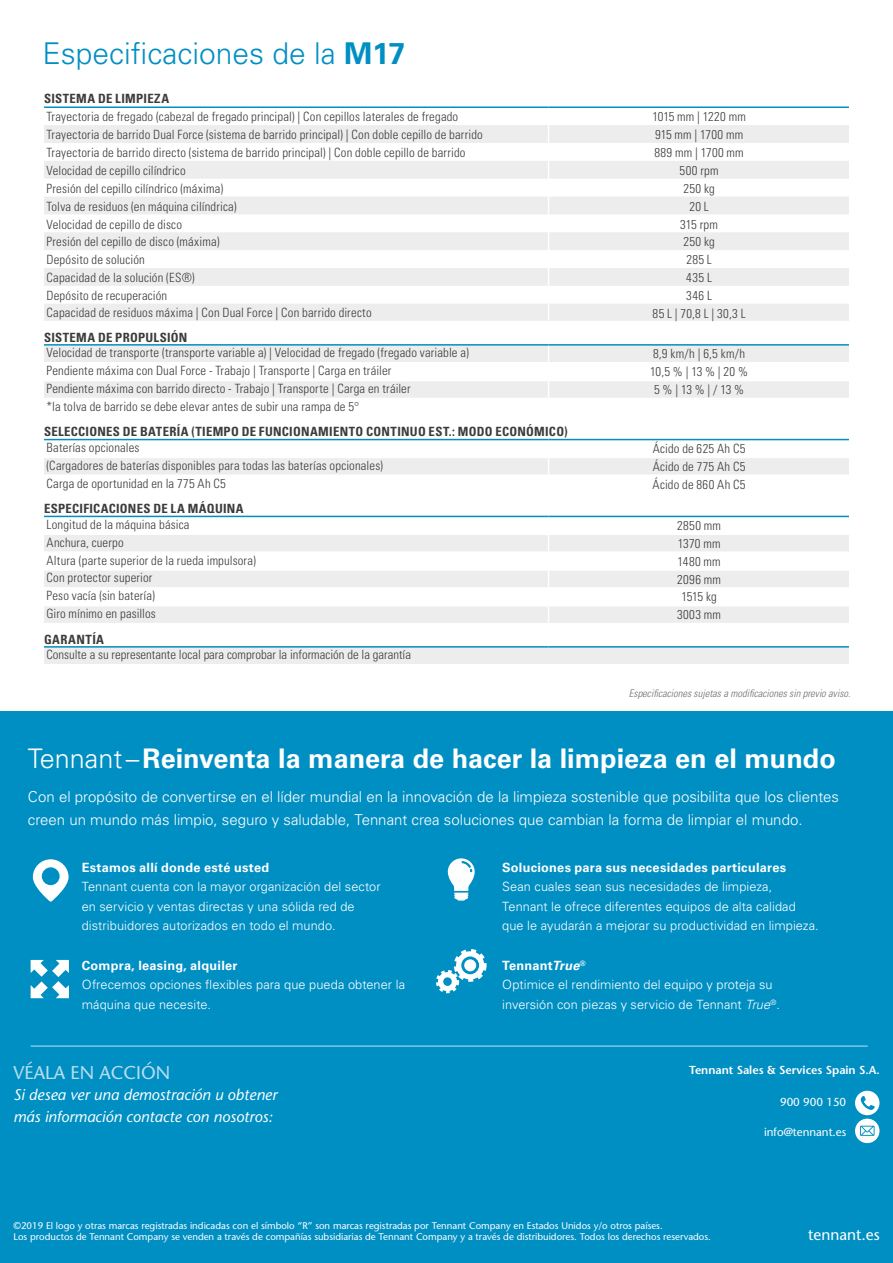
<style>
.page{position:relative;width:893px;height:1263px;background:#fff}
.page>*{position:absolute;margin:0;border:0;box-sizing:border-box;transform-origin:0 0}
.t1{font:300 30px "Univers LT Std";color:#008fc3}
.t2{font:700 27px "Univers LT Std";color:#fff}
.t3{font:500 18.45px "Stone Sans Std";color:#b8ddef}
.t4{font:italic 500 15.45px/21.6px "Stone Sans Std";color:#fff}
.t5{font:500 15.45px "Stone Sans Std";color:#fff}
.t6{font:300 15px/22.5px "Univers LT Std";color:#fff}
.t7{font:300 condensed 12.75px "Univers LT Std";letter-spacing:.01em;color:#3c3c3b}
.t8{font:300 12.75px/19.5px "Univers LT Std";letter-spacing:.005em;color:#fff}
.t9{font:700 condensed 12.75px "Univers LT Std";letter-spacing:.025em;color:#3c3c3b}
.t10{font:700 12.75px "Univers LT Std";letter-spacing:.02em;color:#fff}
.t11{font:600 11.55px "Stone Sans Std";color:#fff}
.t12{font:500 11.55px "Stone Sans Std";color:#fff}
.t13{font:italic 300 condensed 10.5px "Univers LT Std";color:#706f6f}
.t14{font:500 9.6px/11.6px "Stone Sans Std";color:#fff}
.s1{font-weight:700}
.s2{font-weight:300}
.s3{font-weight:700;font-style:italic}
.s4{font-style:italic}
.s5{font-size:10.05px}
</style>
<div class="page">
<div style="left:0;top:1039px;width:893px;height:224px;background:#008fc3"></div>
<div style="left:855px;top:1091px;width:24px;height:24px;background:#fff;border-radius:50%"></div>
<svg style="left:861px;top:1096px;width:13px;height:14px"></svg>
<div style="left:855px;top:1119px;width:24px;height:24px;background:#fff;border-radius:50%"></div>
<svg style="left:860px;top:1126px;width:14px;height:10px"></svg>
<svg style="left:44px;top:106px;width:805px;height:558px"></svg>
<div style="left:0;top:711px;width:893px;height:348px;background:#008fc3"></div>
<svg style="left:33px;top:859px;width:36px;height:42px"></svg>
<svg style="left:448px;top:858px;width:27px;height:43px"></svg>
<svg style="left:31px;top:960px;width:38px;height:38px"></svg>
<svg style="left:436px;top:949px;width:51px;height:44px"></svg>
<hr style="left:31px;top:1045px;width:837px;height:2px;background:#7ec6e3">
<h1 class="t1" style="left:43px;top:35px;width:364px">Especificaciones de la <span class="s1">M17</span></h1>
<p class="t9" style="left:44px;top:91px;width:127px">SISTEMA DE LIMPIEZA</p>
<p class="t7" style="left:47px;top:109px;width:413px">Trayectoria de fregado (cabezal de fregado principal) | Con cepillos laterales de fregado</p>
<p class="t7" style="left:652px;top:109px;width:95px">1015 mm | 1220 mm</p>
<p class="t7" style="left:47px;top:127px;width:438px">Trayectoria de barrido Dual Force (sistema de barrido principal) | Con doble cepillo de barrido</p>
<p class="t7" style="left:655px;top:127px;width:90px">915 mm | 1700 mm</p>
<p class="t7" style="left:47px;top:145px;width:421px">Trayectoria de barrido directo (sistema de barrido principal) | Con doble cepillo de barrido</p>
<p class="t7" style="left:654px;top:145px;width:91px">889 mm | 1700 mm</p>
<p class="t7" style="left:47px;top:163px;width:141px">Velocidad de cepillo cilíndrico</p>
<p class="t7" style="left:680px;top:163px;width:40px">500 rpm</p>
<p class="t7" style="left:47px;top:181px;width:178px">Presión del cepillo cilíndrico (máxima)</p>
<p class="t7" style="left:683px;top:181px;width:33px">250 kg</p>
<p class="t7" style="left:47px;top:198px;width:192px">Tolva de residuos (en máquina cilíndrica)</p>
<p class="t7" style="left:689px;top:198px;width:21px">20 L</p>
<p class="t7" style="left:47px;top:216px;width:137px">Velocidad de cepillo de disco</p>
<p class="t7" style="left:680px;top:216px;width:39px">315 rpm</p>
<p class="t7" style="left:47px;top:234px;width:174px">Presión del cepillo de disco (máxima)</p>
<p class="t7" style="left:683px;top:234px;width:33px">250 kg</p>
<p class="t7" style="left:47px;top:252px;width:100px">Depósito de solución</p>
<p class="t7" style="left:686px;top:252px;width:27px">285 L</p>
<p class="t7" style="left:47px;top:270px;width:150px">Capacidad de la solución (ES®)</p>
<p class="t7" style="left:686px;top:270px;width:27px">435 L</p>
<p class="t7" style="left:47px;top:288px;width:122px">Depósito de recuperación</p>
<p class="t7" style="left:686px;top:288px;width:27px">346 L</p>
<p class="t7" style="left:47px;top:305px;width:327px">Capacidad de residuos máxima | Con Dual Force | Con barrido directo</p>
<p class="t7" style="left:653px;top:306px;width:94px">85 L | 70,8 L | 30,3 L</p>
<p class="t9" style="left:44px;top:329px;width:145px">SISTEMA DE PROPULSIÓN</p>
<p class="t7" style="left:47px;top:345px;width:424px">Velocidad de transporte (transporte variable a) | Velocidad de fregado (fregado variable a)</p>
<p class="t7" style="left:653px;top:346px;width:94px">8,9 km/h | 6,5 km/h</p>
<p class="t7" style="left:47px;top:363px;width:346px">Pendiente máxima con Dual Force - Trabajo | Transporte | Carga en tráiler</p>
<p class="t7" style="left:650px;top:364px;width:99px">10,5 % | 13 % | 20 %</p>
<p class="t7" style="left:47px;top:381px;width:366px">Pendiente máxima con barrido directo - Trabajo | Transporte | Carga en tráiler</p>
<p class="t7" style="left:654px;top:382px;width:91px">5 % | 13 % | / 13 %</p>
<p class="t7" style="left:47px;top:399px;width:314px">*la tolva de barrido se debe elevar antes de subir una rampa de 5°</p>
<p class="t9" style="left:44px;top:424px;width:525px">SELECCIONES DE BATERÍA (TIEMPO DE FUNCIONAMIENTO CONTINUO EST.: MODO ECONÓMICO)</p>
<p class="t7" style="left:47px;top:440px;width:95px">Baterías opcionales</p>
<p class="t7" style="left:653px;top:441px;width:94px">Ácido de 625 Ah C5</p>
<p class="t7" style="left:47px;top:458px;width:338px">(Cargadores de baterías disponibles para todas las baterías opcionales)</p>
<p class="t7" style="left:653px;top:459px;width:94px">Ácido de 775 Ah C5</p>
<p class="t7" style="left:47px;top:476px;width:181px">Carga de oportunidad en la 775 Ah C5</p>
<p class="t7" style="left:653px;top:477px;width:94px">Ácido de 860 Ah C5</p>
<p class="t9" style="left:44px;top:501px;width:201px">ESPECIFICACIONES DE LA MÁQUINA</p>
<p class="t7" style="left:47px;top:517px;width:145px">Longitud de la máquina básica</p>
<p class="t7" style="left:677px;top:518px;width:45px">2850 mm</p>
<p class="t7" style="left:47px;top:535px;width:79px">Anchura, cuerpo</p>
<p class="t7" style="left:678px;top:536px;width:44px">1370 mm</p>
<p class="t7" style="left:47px;top:552px;width:211px">Altura (parte superior de la rueda impulsora)</p>
<p class="t7" style="left:677px;top:553px;width:45px">1480 mm</p>
<p class="t7" style="left:47px;top:570px;width:108px">Con protector superior</p>
<p class="t7" style="left:677px;top:571px;width:45px">2096 mm</p>
<p class="t7" style="left:47px;top:588px;width:110px">Peso vacía (sin batería)</p>
<p class="t7" style="left:681px;top:589px;width:37px">1515 kg</p>
<p class="t7" style="left:47px;top:606px;width:111px">Giro mínimo en pasillos</p>
<p class="t7" style="left:677px;top:607px;width:45px">3003 mm</p>
<p class="t9" style="left:44px;top:631px;width:62px">GARANTÍA</p>
<p class="t7" style="left:46px;top:647px;width:366px">Consulte a su representante local para comprobar la información de la garantía</p>
<p class="t13" style="left:629px;top:686px;width:223px">Especificaciones sujetas a modificaciones sin previo aviso.</p>
<h2 class="t2" style="left:28px;top:742px;width:809px"><span class="s2">Tennant –</span>Reinventa la manera de hacer la limpieza en el mundo</h2>
<p class="t6" style="left:28px;top:786px;width:812px">Con el propósito de convertirse en el líder mundial en la innovación de la limpieza sostenible que posibilita que los clientes creen un mundo más limpio, seguro y saludable, Tennant crea soluciones que cambian la forma de limpiar el mundo.</p>
<p class="t10" style="left:82px;top:859px;width:189px">Estamos allí donde esté usted</p>
<p class="t8" style="left:82px;top:877px;width:300px">Tennant cuenta con la mayor organización del sector en servicio y ventas directas y una sólida red de distribuidores autorizados en todo el mundo.</p>
<p class="t10" style="left:82px;top:958px;width:157px">Compra, leasing, alquiler</p>
<p class="t8" style="left:82px;top:975px;width:325px">Ofrecemos opciones flexibles para que pueda obtener la máquina que necesite.</p>
<h3 class="t3" style="left:13px;top:1061px;width:158px">VÉALA EN ACCIÓN</h3>
<p class="t4" style="left:13px;top:1084px;width:265px">Si desea ver una demostración u obtener más información contacte con nosotros:</p>
<p class="t10" style="left:502px;top:859px;width:285px">Soluciones para sus necesidades particulares</p>
<p class="t8" style="left:502px;top:877px;width:318px">Sean cuales sean sus necesidades de limpieza,<br>Tennant le ofrece diferentes equipos de alta calidad que le ayudarán a mejorar su productividad en limpieza.</p>
<p class="t8" style="left:502px;top:955px;width:279px"><span class="s1">Tennant</span><span class="s3">True</span><sup>®<br></sup>Optimice el rendimiento del equipo y proteja su inversión con piezas y servicio de Tennant <span class="s4">True</span><sup>®</sup>.</p>
<p class="t11" style="left:689px;top:1063px;width:192px">Tennant Sales &amp; Services Spain S.A.</p>
<p class="t12" style="left:780px;top:1095px;width:68px">900 900 150</p>
<p class="t12" style="left:764px;top:1125px;width:84px">info@tennant.es</p>
<p class="t14" style="left:13px;top:1219px;width:699px"><span class="s5">©</span>2019 El logo y otras marcas registradas indicadas con el símbolo “R” son marcas registradas por Tennant Company en Estados Unidos y/o otros países.<br>Los productos de Tennant Company se venden a través de compañías subsidiarias de Tennant Company y a través de distribuidores. Todos los derechos reservados.</p>
<p class="t5" style="left:808px;top:1225px;width:73px">tennant.es</p>
</div>
